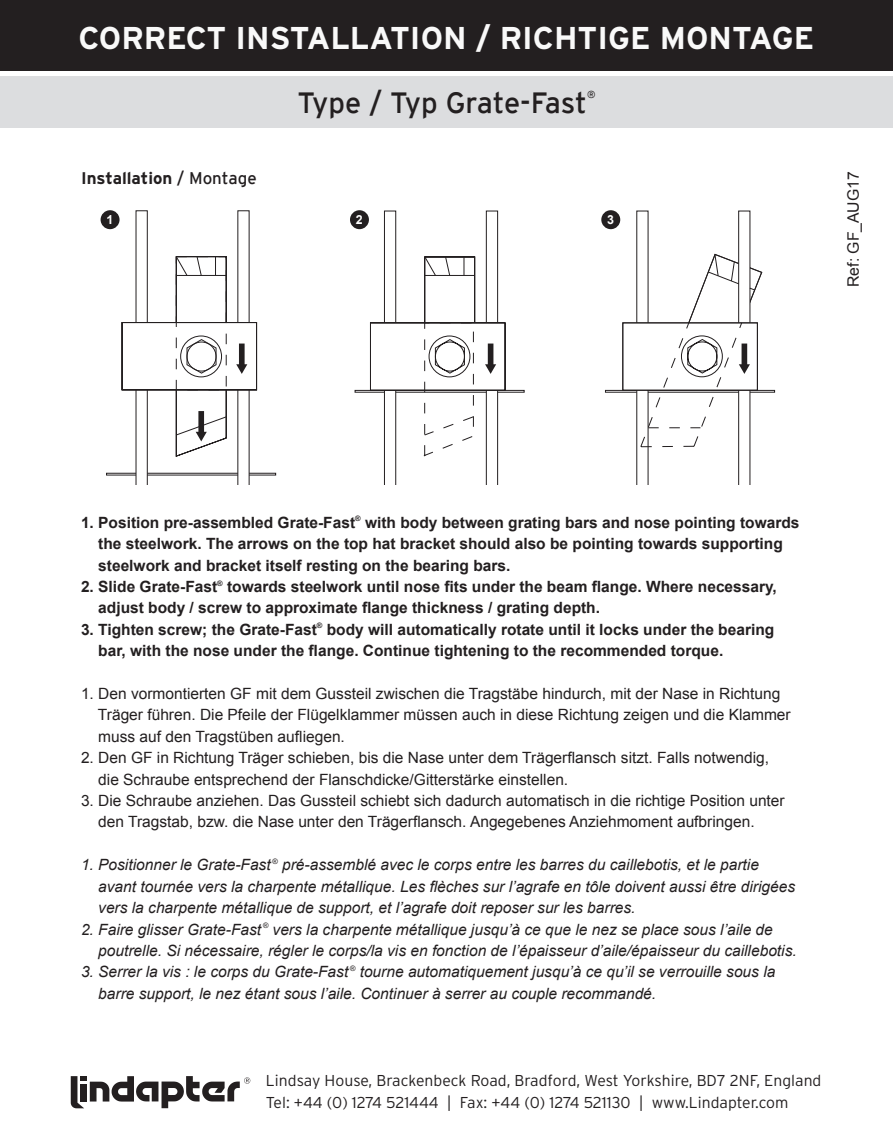
<style>
.page{position:relative;width:893px;height:1136px;background:#fff}
.page>*{position:absolute;margin:0;border:0;box-sizing:border-box;transform-origin:0 0}
.t1{font:700 31.5px "Interstate";color:#f9f9f9}
.t2{font:29.25px "Interstate";letter-spacing:-.005em;color:#231f20}
.t3{font:700 16.88px "Interstate";color:#231f20}
.t4{font:300 15.75px "Interstate";color:#231f20}
.t5{font:15.75px "Arial";color:#231f20}
.t6{font:italic 15.53px "Arial";color:#231f20}
.t7{font:15.53px "Arial";color:#231f20}
.t8{font:700 15.53px "Arial";color:#231f20}
.t9{font:700 12.38px "Arial";color:#fff}
.t10{font:10.12px "Interstate";color:#231f20}
.s1{font-weight:400}
</style>
<div class="page">
<div style="left:0;top:0;width:893px;height:70px;background:#231f20"></div>
<div style="left:0;top:77px;width:893px;height:51px;background:#dcdddf"></div>
<svg style="left:71px;top:1076px;width:179px;height:32px"></svg>
<div style="left:605px;top:390px;width:170px;height:2px;border:1px solid #231f20"></div>
<div style="left:106px;top:473px;width:170px;height:2px;border:1px solid #231f20"></div>
<svg style="left:121px;top:210px;width:136px;height:274px"></svg>
<svg style="left:370px;top:210px;width:393px;height:274px"></svg>
<div style="left:101px;top:210px;width:19px;height:19px;background:#231f20;border-radius:50%"></div>
<div style="left:350px;top:210px;width:19px;height:19px;background:#231f20;border-radius:50%"></div>
<div style="left:601px;top:210px;width:19px;height:19px;background:#231f20;border-radius:50%"></div>
<p class="t1" style="left:79px;top:20px;width:737px">CORRECT INSTALLATION / RICHTIGE MONTAGE</p>
<p class="t2" style="left:297px;top:86px;width:291px">Type / Typ Grate-Fast</p>
<p class="t10" style="left:587px;top:89px;width:10px">®</p>
<p class="t3" style="left:81px;top:168px;width:177px">Installation <span class="s1">/ Montage</span></p>
<p class="t5" style="left:843px;top:287px;width:117px;rotate:-90deg">Ref: GF_AUG17</p>
<p class="t9" style="left:106px;top:212px;width:8px">1</p>
<p class="t9" style="left:356px;top:212px;width:8px">2</p>
<p class="t9" style="left:607px;top:212px;width:8px">3</p>
<p class="t8" style="left:81px;top:512px;width:720px">1. Position pre-assembled Grate-Fast<sup>®</sup> with body between grating bars and nose pointing towards</p>
<p class="t8" style="left:98px;top:533px;width:686px">the steelwork. The arrows on the top hat bracket should also be pointing towards supporting</p>
<p class="t8" style="left:98px;top:554px;width:414px">steelwork and bracket itself resting on the bearing bars.</p>
<p class="t8" style="left:81px;top:576px;width:697px">2. Slide Grate-Fast<sup>®</sup> towards steelwork until nose fits under the beam flange. Where necessary,</p>
<p class="t8" style="left:98px;top:597px;width:503px">adjust body / screw to approximate flange thickness / grating depth.</p>
<p class="t8" style="left:81px;top:619px;width:695px">3. Tighten screw; the Grate-Fast<sup>®</sup> body will automatically rotate until it locks under the bearing</p>
<p class="t8" style="left:98px;top:640px;width:627px">bar, with the nose under the flange. Continue tightening to the recommended torque.</p>
<p class="t7" style="left:81px;top:683px;width:701px">1. Den vormontierten GF mit dem Gussteil zwischen die Tragstäbe hindurch, mit der Nase in Richtung</p>
<p class="t7" style="left:98px;top:704px;width:694px">Träger führen. Die Pfeile der Flügelklammer müssen auch in diese Richtung zeigen und die Klammer</p>
<p class="t7" style="left:98px;top:726px;width:248px">muss auf den Tragstüben aufliegen.</p>
<p class="t7" style="left:81px;top:747px;width:690px">2. Den GF in Richtung Träger schieben, bis die Nase unter dem Trägerflansch sitzt. Falls notwendig,</p>
<p class="t7" style="left:98px;top:769px;width:471px">die Schraube entsprechend der Flanschdicke/Gitterstärke einstellen.</p>
<p class="t7" style="left:81px;top:790px;width:705px">3. Die Schraube anziehen. Das Gussteil schiebt sich dadurch automatisch in die richtige Position unter</p>
<p class="t7" style="left:98px;top:811px;width:658px">den Tragstab, bzw. die Nase unter den Trägerflansch. Angegebenes Anziehmoment aufbringen.</p>
<p class="t6" style="left:81px;top:854px;width:679px">1. Positionner le Grate-Fast <sup>®</sup> pré-assemblé avec le corps entre les barres du caillebotis, et le partie</p>
<p class="t6" style="left:98px;top:876px;width:698px">avant tournée vers la charpente métallique. Les flèches sur l’agrafe en tôle doivent aussi être dirigées</p>
<p class="t6" style="left:98px;top:897px;width:539px">vers la charpente métallique de support, et l’agrafe doit reposer sur les barres.</p>
<p class="t6" style="left:81px;top:918px;width:693px">2. Faire glisser Grate-Fast <sup>®</sup> vers la charpente métallique jusqu’à ce que le nez se place sous l’aile de</p>
<p class="t6" style="left:98px;top:940px;width:700px">poutrelle. Si nécessaire, régler le corps/la vis en fonction de l’épaisseur d’aile/épaisseur du caillebotis.</p>
<p class="t6" style="left:81px;top:961px;width:696px">3. Serrer la vis : le corps du Grate-Fast <sup>®</sup> tourne automatiquement jusqu’à ce qu’il se verrouille sous la</p>
<p class="t6" style="left:98px;top:983px;width:559px">barre support, le nez étant sous l’aile. Continuer à serrer au couple recommandé.</p>
<p class="t4" style="left:266px;top:1071px;width:557px">Lindsay House, Brackenbeck Road, Bradford, West Yorkshire, BD7 2NF, England</p>
<p class="t4" style="left:266px;top:1093px;width:524px">Tel: +44 (0) 1274 521444 | Fax: +44 (0) 1274 521130 | www.Lindapter.com</p>
</div>
